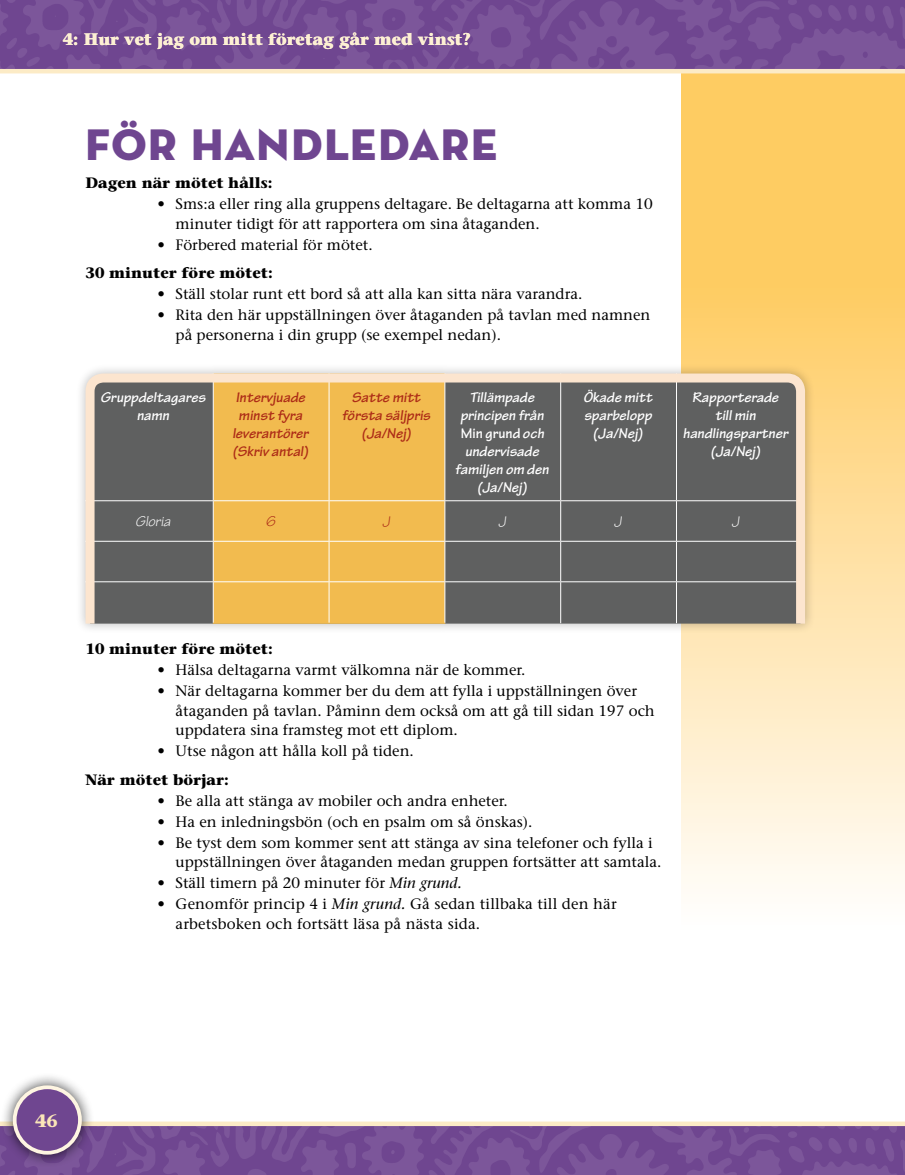
<style>
.page{position:relative;width:905px;height:1175px;background:#fff}
.page>*{position:absolute;margin:0;border:0;box-sizing:border-box;transform-origin:0 0}
.CHAP_title_FIRST{font:45px "Neutralds Lat Titling Display";letter-spacing:.03em;color:#6f4690}
.t1{font:700 18px "Stone Seriflds Lat";color:#fbe6b8}
.runHead{font:700 16.5px "Stone Seriflds Lat";color:#fdf0d3}
.LISTbullet-1_para_la{font:500 15px/19.5px "Stone Seriflds Lat";color:#000}
.LISTbullet-1_para_fi{font:500 15px/19.5px "Stone Seriflds Lat";color:#000}
.t2{font:italic 700 15px/18px "Tektonlds Lat";color:#fff;text-align:center}
.t3{font:italic 700 15px/18px "Tektonlds Lat";color:#ad2c17;text-align:center}
.LISTbullet-1_title{font:700 15px "Stone Seriflds Lat";color:#000}
.t4{font:italic 15px "Tektonlds Lat";color:#fff}
.t5{font:italic 15px "Tektonlds Lat";color:#ad2c17}
.s1{font-style:normal}
.s2{font-style:italic}
</style>
<div class="page">
<svg style="left:681px;top:73px;width:223px;height:816px"></svg>
<img style="left:0;top:1126px;width:904px;height:48px">
<div style="left:0;top:1121px;width:904px;height:5px;background:#fcebc6"></div>
<div style="left:0;top:1072px;width:95px;height:95px;background:#000;opacity:.75"></div>
<div style="left:15px;top:1087px;width:65px;height:65px;background:#6f4690;border-radius:50%"></div>
<div style="left:13px;top:1085px;width:69px;height:69px;border:4px solid #fef5e2;border-radius:50%"></div>
<img style="left:0;top:0;width:904px;height:69px">
<hr style="left:0;top:69px;width:904px;height:4px;background:#fcebc6">
<div style="left:75px;top:363px;width:739px;height:270px;background:#000;opacity:.25"></div>
<svg style="left:81px;top:369px;width:728px;height:263px"></svg>
<p class="runHead" style="left:63px;top:25px;width:410px">4: Hur vet jag om mitt företag går med vinst?</p>
<p class="CHAP_title_FIRST" style="left:86px;top:108px;width:413px">FÖR HANDLEDARE</p>
<p class="LISTbullet-1_title" style="left:86px;top:171px;width:188px">Dagen när mötet hålls:</p>
<p class="LISTbullet-1_para_fi" style="left:176px;top:194px;width:478px;text-indent:-18px">• Sms:a eller ring alla gruppens deltagare. Be deltagarna att komma 10 minuter tidigt för att rapportera om sina åtaganden.</p>
<p class="LISTbullet-1_para_la" style="left:158px;top:235px;width:217px">• Förbered material för mötet.</p>
<p class="LISTbullet-1_title" style="left:86px;top:261px;width:189px">30 minuter före mötet:</p>
<p class="LISTbullet-1_para_fi" style="left:158px;top:284px;width:426px">• Ställ stolar runt ett bord så att alla kan sitta nära varandra.</p>
<p class="LISTbullet-1_para_la" style="left:176px;top:305px;width:476px;text-indent:-18px">• Rita den här uppställningen över åtaganden på tavlan med namnen på personerna i din grupp (se exempel nedan).</p>
<p class="t2" style="left:101px;top:387px;width:107px">Gruppdeltagares namn</p>
<p class="t3" style="left:233px;top:387px;width:78px">Intervjuade minst fyra leverantörer (Skriv antal)</p>
<p class="t3" style="left:343px;top:387px;width:90px">Satte mitt första säljpris (Ja/Nej)</p>
<p class="t2" style="left:456px;top:387px;width:95px">Tillämpade principen från<br><span class="s1">Min grund</span> och undervisade familjen om den (Ja/Nej)</p>
<p class="t2" style="left:584px;top:387px;width:71px">Ökade mitt sparbelopp (Ja/Nej)</p>
<p class="t2" style="left:683px;top:387px;width:107px">Rapporterade till min handlingspartner (Ja/Nej)</p>
<p class="t4" style="left:136px;top:510px;width:37px">Gloria</p>
<p class="t5" style="left:266px;top:510px;width:11px">6</p>
<p class="t5" style="left:383px;top:510px;width:9px">J</p>
<p class="t4" style="left:499px;top:510px;width:9px">J</p>
<p class="t4" style="left:614px;top:510px;width:9px">J</p>
<p class="t4" style="left:732px;top:510px;width:9px">J</p>
<p class="LISTbullet-1_title" style="left:86px;top:637px;width:189px">10 minuter före mötet:</p>
<p class="LISTbullet-1_para_fi" style="left:158px;top:660px;width:369px">• Hälsa deltagarna varmt välkomna när de kommer.</p>
<p class="LISTbullet-1_para_la" style="left:176px;top:681px;width:480px;text-indent:-18px">• När deltagarna kommer ber du dem att fylla i uppställningen över åtaganden på tavlan. Påminn dem också om att gå till sidan 197 och uppdatera sina framsteg mot ett diplom.</p>
<p class="LISTbullet-1_para_la" style="left:158px;top:741px;width:258px">• Utse någon att hålla koll på tiden.</p>
<p class="LISTbullet-1_title" style="left:86px;top:767px;width:145px">När mötet börjar:</p>
<p class="LISTbullet-1_para_fi" style="left:158px;top:791px;width:352px">• Be alla att stänga av mobiler och andra enheter.</p>
<p class="LISTbullet-1_para_la" style="left:158px;top:812px;width:376px">• Ha en inledningsbön (och en psalm om så önskas).</p>
<p class="LISTbullet-1_para_la" style="left:176px;top:833px;width:487px;text-indent:-18px">• Be tyst dem som kommer sent att stänga av sina telefoner och fylla i uppställningen över åtaganden medan gruppen fortsätter att samtala.</p>
<p class="LISTbullet-1_para_la" style="left:158px;top:873px;width:306px">• Ställ timern på 20 minuter för <span class="s2">Min grund.</span></p>
<p class="LISTbullet-1_para_la" style="left:176px;top:894px;width:443px;text-indent:-18px">• Genomför princip 4 i <span class="s2">Min grund.</span> Gå sedan tillbaka till den här arbetsboken och fortsätt läsa på nästa sida.</p>
<p class="t1" style="left:35px;top:1105px;width:24px">46</p>
</div>
